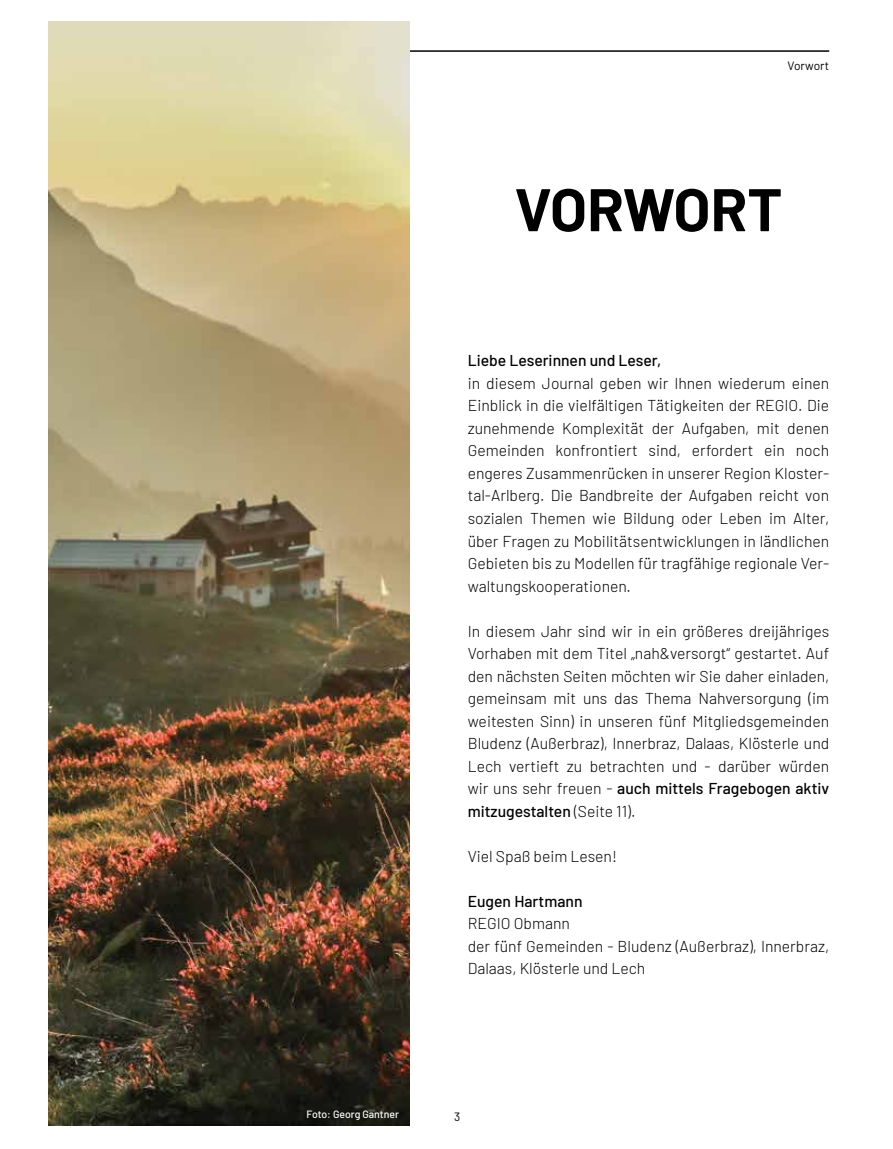
<style>
.page{position:relative;width:893px;height:1149px;background:#fff}
.page>*{position:absolute;margin:0;border:0;box-sizing:border-box;transform-origin:0 0}
.t1{font:700 60px "Barlow";letter-spacing:-.01em;color:#000}
.t2{font:300 15.75px/22.5px "Barlow";color:#000;text-align:justify}
.t3{font:500 15.75px "Barlow";color:#000}
.t4{font:12px "Barlow";color:#000}
.t5{font:500 10.5px "Barlow";color:#fff}
.s1{font-weight:500}
</style>
<div class="page">
<hr style="left:85px;top:51px;width:744px;height:1px;background:#000">
<img style="left:48px;top:22px;width:362px;height:1103px">
<p class="t5" style="left:307px;top:1106px;width:94px">Foto: Georg Gantner</p>
<p class="t4" style="left:788px;top:57px;width:43px">Vorwort</p>
<h1 class="t1" style="left:514px;top:165px;width:269px">VORWORT</h1>
<p class="t3" style="left:468px;top:349px;width:195px">Liebe Leserinnen und Leser,</p>
<p class="t2" style="left:468px;top:370px;width:363px">in diesem Journal geben wir Ihnen wiederum einen Einblick in die vielfältigen Tätigkeiten der REGIO. Die zunehmende Komplexität der Aufgaben, mit denen Gemeinden konfrontiert sind, erfordert ein noch engeres Zusammenrücken in unserer Region Kloster&shy;tal-Arlberg. Die Bandbreite der Aufgaben reicht von sozialen Themen wie Bildung oder Leben im Alter, über Fragen zu Mobilitätsentwicklungen in ländlichen Gebieten bis zu Modellen für tragfähige regionale Ver&shy;waltungskooperationen.</p>
<p class="t2" style="left:468px;top:618px;width:363px">In diesem Jahr sind wir in ein größeres dreijähriges Vorhaben mit dem Titel „nah&amp;versorgt“ gestartet. Auf den nächsten Seiten möchten wir Sie daher einladen, gemeinsam mit uns das Thema Nahversorgung (im weitesten Sinn) in unseren fünf Mitgliedsgemeinden Bludenz (Außerbraz), Innerbraz, Dalaas, Klösterle und Lech vertieft zu betrachten und - darüber würden wir uns sehr freuen - <span class="s1">auch mittels Fragebogen aktiv mitzugestalten</span> (Seite 11).</p>
<p class="t2" style="left:468px;top:843px;width:151px">Viel Spaß beim Lesen!</p>
<p class="t3" style="left:468px;top:889px;width:116px">Eugen Hartmann</p>
<p class="t2" style="left:468px;top:911px;width:363px;text-align:left">REGIO Obmann<br>der fünf Gemeinden - Bludenz (Außerbraz), Innerbraz,<br>Dalaas, Klösterle und Lech</p>
<p class="t4" style="left:454px;top:1108px;width:8px">3</p>
</div>
